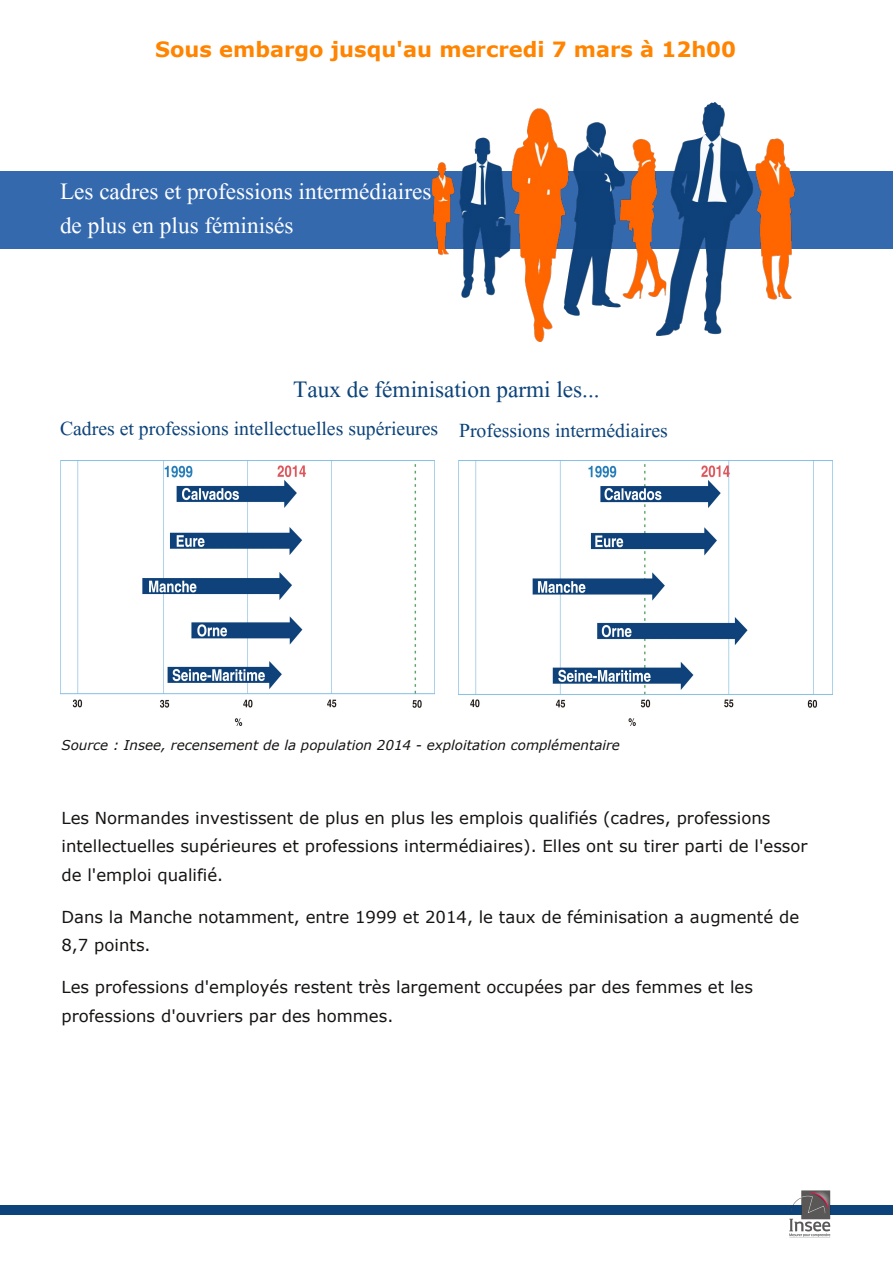
<style>
.page{position:relative;width:893px;height:1263px;background:#fff}
.page>*{position:absolute;margin:0;border:0;box-sizing:border-box;transform-origin:0 0}
.t1{font:30px/34.7px "Kokila";color:#fff}
.t2{font:30px "Kokila";color:#0c437a}
.t3{font:25.5px "Kokila";color:#0c437a}
.t4{font:700 21px "Verdana";color:#ff8400}
.t5{font:16.5px/28.5px "Verdana";color:#161413}
.t6{font:italic 13.5px "Verdana";color:#161413}
</style>
<div class="page">
<div style="left:0;top:171px;width:893px;height:78px;background:#3469ae"></div>
<img style="left:433px;top:103px;width:362px;height:238px">
<div style="left:0;top:1205px;width:893px;height:9px;background:#0c437a"></div>
<img style="left:788px;top:1190px;width:44px;height:48px">
<img style="left:61px;top:460px;width:373px;height:266px">
<img style="left:459px;top:460px;width:373px;height:265px">
<p class="t4" style="left:155px;top:35px;width:582px">Sous embargo jusqu'au mercredi 7 mars à 12h00</p>
<h1 class="t1" style="left:60px;top:176px;width:373px">Les cadres et professions intermédiaires de plus en plus féminisés</h1>
<h1 class="t2" style="left:293px;top:375px;width:308px">Taux de féminisation parmi les...</h1>
<h2 class="t3" style="left:60px;top:416px;width:609px">Cadres et professions intellectuelles supérieures Professions intermédiaires</h2>
<p class="t6" style="left:62px;top:736px;width:560px">Source : Insee, recensement de la population 2014 - exploitation complémentaire</p>
<p class="t5" style="left:62px;top:803px;width:748px">Les Normandes investissent de plus en plus les emplois qualifiés (cadres, professions intellectuelles supérieures et professions intermédiaires). Elles ont su tirer parti de l'essor de l'emploi qualifié.</p>
<p class="t5" style="left:62px;top:902px;width:739px">Dans la Manche notamment, entre 1999 et 2014, le taux de féminisation a augmenté de<br>8,7 points.</p>
<p class="t5" style="left:62px;top:972px;width:693px">Les professions d'employés restent très largement occupées par des femmes et les professions d'ouvriers par des hommes.</p>
</div>
